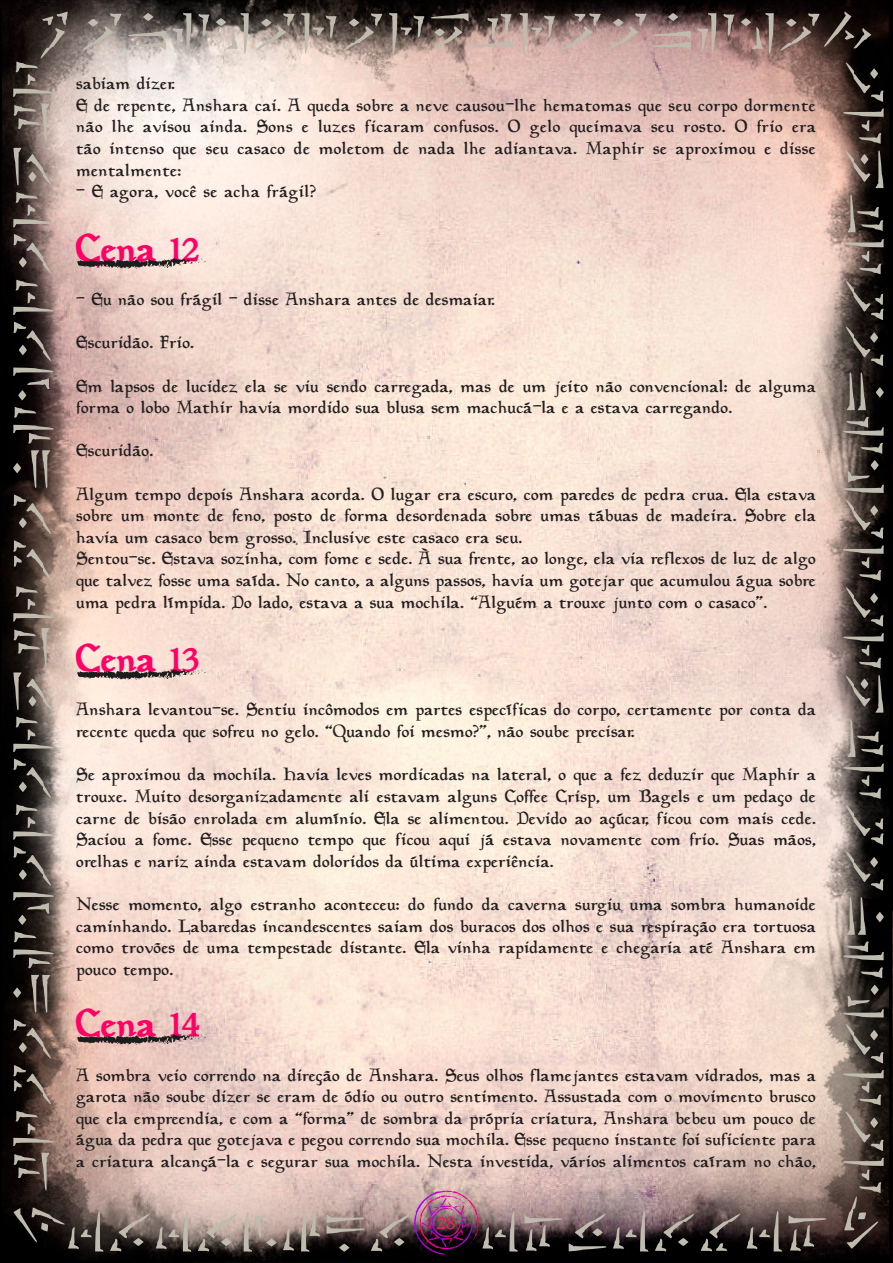
<style>
.page{position:relative;width:893px;height:1263px;background:#fff}
.page>*{position:absolute;margin:0;border:0;box-sizing:border-box;transform-origin:0 0}
.t1{font:50.55px "Dovahkiin";color:#bfbbae;scale:1.06 1}
.t2{font:700 39px "Planewalker";color:#f06}
.t3{font:700 21px "Planewalker";color:#d7285d}
.t4{font:18px/21.6px "Planewalker";color:#231f20;text-align:justify}
</style>
<div class="page">
<img style="left:0;top:0;width:893px;height:1263px">
<img style="left:414px;top:1191px;width:65px;height:65px">
<svg style="left:77px;top:258px;width:134px;height:11px"></svg>
<svg style="left:77px;top:669px;width:134px;height:11px"></svg>
<svg style="left:77px;top:1034px;width:134px;height:11px"></svg>
<svg style="left:13px;top:1192px;width:52px;height:52px;background:#140e0c"></svg>
<svg style="left:30px;top:11px;width:48px;height:48px;background:#463c38"></svg>
<svg style="left:821px;top:11px;width:52px;height:54px;background:#1a100d"></svg>
<svg style="left:828px;top:1196px;width:53px;height:53px;background:#332421"></svg>
<h1 class="t1" style="left:11px;top:1190px;width:1072px;rotate:-90deg">TROANSHARARETROANSHARARETR</h1>
<h1 class="t1" style="left:82px;top:11px;width:703px">ANSHARARETROANSHA</h1>
<p class="t4" style="left:77px;top:73px;width:101px">sabiam dizer.</p>
<p class="t4" style="left:77px;top:95px;width:741px">E de repente, Anshara cai. A queda sobre a neve causou-lhe hematomas que seu corpo dormente não lhe avisou ainda. Sons e luzes ffiicaram confusos. O gelo queimava seu rosto. O frio era tão intenso que seu casaco de moletom de nada lhe adiantava. Maphir se aproximou e disse mentalmente:</p>
<p class="t4" style="left:77px;top:181px;width:242px">- E agora, você se acha frágil?</p>
<p class="t2" style="left:77px;top:224px;width:125px">Cena 12</p>
<p class="t4" style="left:77px;top:289px;width:421px">- Eu não sou frágil - disse Anshara antes de desmaiar.</p>
<p class="t4" style="left:77px;top:332px;width:120px">Escuridão. Frio.</p>
<p class="t4" style="left:77px;top:375px;width:741px">Em lapsos de lucidez ela se viu sendo carregada, mas de um jeito não convencional: de alguma forma o lobo Mathir havia mordido sua blusa sem machucá-la e a estava carregando.</p>
<p class="t4" style="left:77px;top:440px;width:79px">Escuridão.</p>
<p class="t4" style="left:77px;top:483px;width:741px">Algum tempo depois Anshara acorda. O lugar era escuro, com paredes de pedra crua. Ela estava sobre um monte de feno, posto de forma desordenada sobre umas tábuas de madeira. Sobre ela havia um casaco bem grosso. Inclusive este casaco era seu.</p>
<p class="t4" style="left:77px;top:548px;width:741px">Sentou-se. Estava sozinha, com fome e sede. À sua frente, ao longe, ela via reffllexos de luz de algo que talvez fosse uma saída. No canto, a alguns passos, havia um gotejar que acumulou água sobre uma pedra límpida. Do lado, estava a sua mochila. “Alguém a trouxe junto com o casaco”.</p>
<p class="t2" style="left:77px;top:635px;width:125px">Cena 13</p>
<p class="t4" style="left:77px;top:699px;width:741px">Anshara levantou-se. Sentiu incômodos em partes específfiicas do corpo, certamente por conta da recente queda que sofreu no gelo. “Quando foi mesmo?”, não soube precisar.</p>
<p class="t4" style="left:77px;top:764px;width:741px">Se aproximou da mochila. Havia leves mordicadas na lateral, o que a fez deduzir que Maphir a trouxe. Muito desorganizadamente ali estavam alguns Coffee Crisp, um Bagels e um pedaço de carne de bisão enrolada em alumínio. Ela se alimentou. Devido ao açúcar, ffiicou com mais cede.<br>Saciou a fome. Esse pequeno tempo que ffiicou aqui já estava novamente com frio. Suas mãos, orelhas e nariz ainda estavam doloridos da última experiência.</p>
<p class="t4" style="left:77px;top:894px;width:741px">Nesse momento, algo estranho aconteceu: do fundo da caverna surgiu uma sombra humanoide caminhando. Labaredas incandescentes saiam dos buracos dos olhos e sua respiração era tortuosa como trovões de uma tempestade distante. Ela vinha rapidamente e chegaria até Anshara em pouco tempo.</p>
<p class="t2" style="left:77px;top:999px;width:126px">Cena 14</p>
<p class="t4" style="left:77px;top:1064px;width:741px">A sombra veio correndo na direção de Anshara. Seus olhos ffllamejantes estavam vidrados, mas a garota não soube dizer se eram de ódio ou outro sentimento. Assustada com o movimento brusco que ela empreendia, e com a “forma” de sombra da própria criatura, Anshara bebeu um pouco de água da pedra que gotejava e pegou correndo sua mochila. Esse pequeno instante foi suffiiciente para a criatura alcançá-la e segurar sua mochila. Nesta investida, vários alimentos caíram no chão,</p>
<h1 class="t1" style="left:410px;top:1253px;width:330px;rotate:-180deg">ANSHARAR</h1>
<p class="t3" style="left:437px;top:1209px;width:20px">28</p>
<h1 class="t1" style="left:826px;top:1253px;width:332px;rotate:-180deg">TROARETR</h1>
<h1 class="t1" style="left:886px;top:63px;width:1074px;rotate:90deg">ARETROANSHARARETROANSHARAR</h1>
</div>
